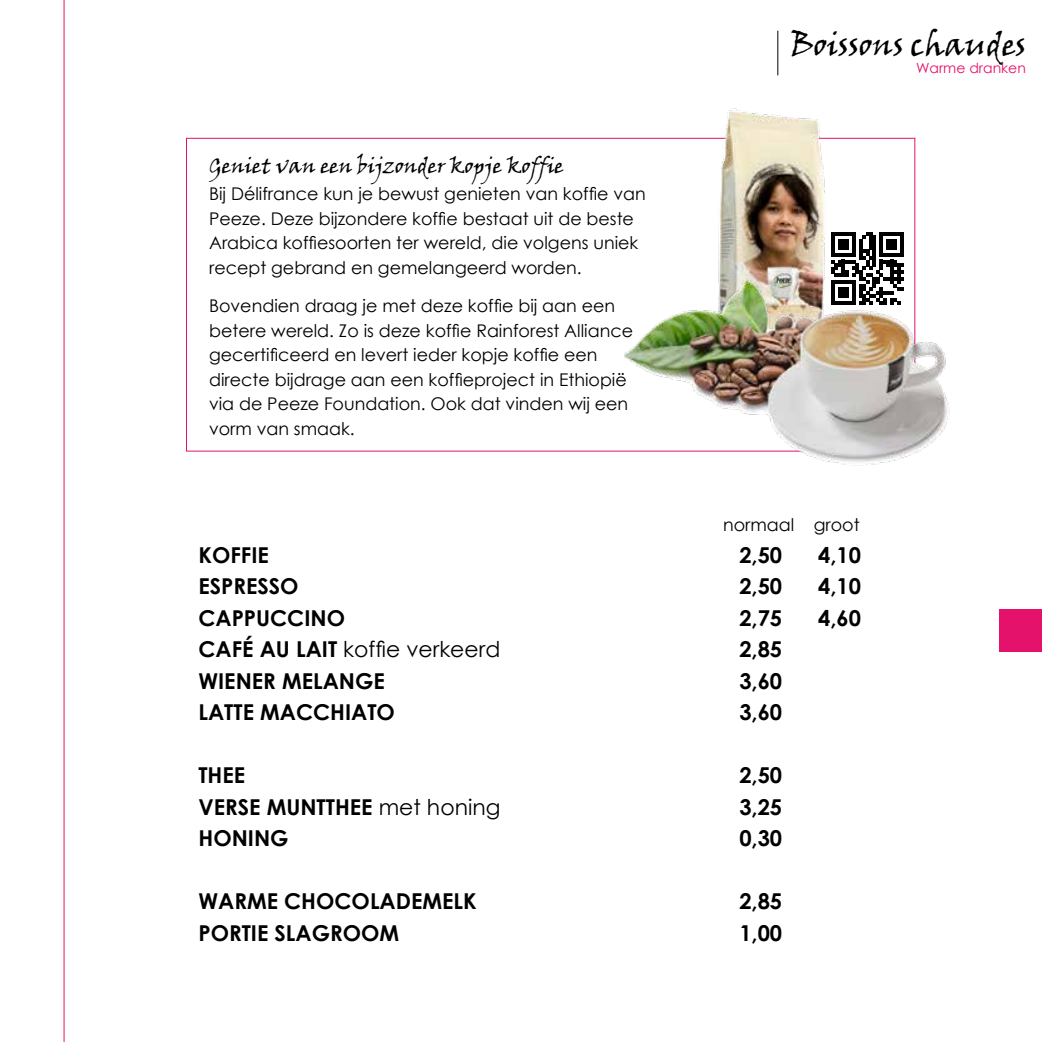
<style>
.page{position:relative;width:1042px;height:1042px;background:#fff}
.page>*{position:absolute;margin:0;border:0;box-sizing:border-box;transform-origin:0 0}
.t1{font:31.68px "Viner Hand ITC";color:#000}
.t2{font:700 21.88px "Century Gothic";color:#000}
.t3{font:21.88px "Century Gothic";color:#000}
.t4{font:21px "Viner Hand ITC";color:#000}
.t5{font:17.5px/24.5px "Century Gothic";color:#000}
.t6{font:14px "Century Gothic";color:#e5126b}
.s1{font-weight:700}
.s2{font-weight:400}
</style>
<div class="page">
<hr style="left:777px;top:31px;width:1px;height:44px;background:#000">
<svg style="left:63px;top:0;width:1px;height:1042px"></svg>
<div style="left:1000px;top:609px;width:42px;height:42px;background:#e5126b"></div>
<img style="left:702px;top:108px;width:158px;height:165px">
<img style="left:604px;top:273px;width:346px;height:193px">
<svg style="left:831px;top:232px;width:73px;height:73px"></svg>
<p class="t4" style="left:209px;top:153px;width:356px">Geniet van een bijzonder kopje koffie</p>
<p class="t5" style="left:209px;top:181px;width:438px">Bij Délifrance kun je bewust genieten van koffie van Peeze. Deze bijzondere koffie bestaat uit de beste Arabica koffiesoorten ter wereld, die volgens uniek recept gebrand en gemelangeerd worden.</p>
<p class="t5" style="left:209px;top:293px;width:425px">Bovendien draag je met deze koffie bij aan een betere wereld. Zo is deze koffie Rainforest Alliance gecertificeerd en levert ieder kopje koffie een directe bijdrage aan een koffieproject in Ethiopië via de Peeze Foundation. Ook dat vinden wij een vorm van smaak.</p>
<h1 class="t1" style="left:790px;top:25px;width:238px">Boissons chaudes</h1>
<p class="t6" style="left:916px;top:58px;width:111px">Warme dranken</p>
<p class="t5" style="left:723px;top:512px;width:138px">normaal groot</p>
<p class="t2" style="left:198px;top:538px;width:72px">KOFFIE</p>
<p class="t2" style="left:739px;top:538px;width:44px">2,50</p>
<p class="t2" style="left:818px;top:538px;width:44px">4,10</p>
<p class="t2" style="left:198px;top:569px;width:102px">ESPRESSO</p>
<p class="t2" style="left:739px;top:569px;width:44px">2,50</p>
<p class="t2" style="left:818px;top:569px;width:44px">4,10</p>
<p class="t2" style="left:198px;top:601px;width:148px">CAPPUCCINO</p>
<p class="t2" style="left:739px;top:601px;width:44px">2,75</p>
<p class="t2" style="left:818px;top:601px;width:44px">4,60</p>
<p class="t3" style="left:198px;top:634px;width:303px"><span class="s1">CAFÉ AU LAIT</span> koffie verkeerd</p>
<p class="t2" style="left:739px;top:632px;width:44px">2,85</p>
<p class="t2" style="left:198px;top:664px;width:188px">WIENER MELANGE</p>
<p class="t2" style="left:739px;top:664px;width:44px">3,60</p>
<p class="t2" style="left:198px;top:695px;width:198px">LATTE MACCHIATO</p>
<p class="t2" style="left:739px;top:695px;width:44px">3,60</p>
<p class="t2" style="left:198px;top:758px;width:48px">THEE</p>
<p class="t2" style="left:739px;top:758px;width:44px">2,50</p>
<p class="t2" style="left:198px;top:790px;width:303px">VERSE MUNTTHEE <span class="s2">met honing</span></p>
<p class="t2" style="left:739px;top:790px;width:44px">3,25</p>
<p class="t2" style="left:198px;top:821px;width:92px">HONING</p>
<p class="t2" style="left:739px;top:821px;width:44px">0,30</p>
<p class="t2" style="left:198px;top:884px;width:280px">WARME CHOCOLADEMELK</p>
<p class="t2" style="left:739px;top:884px;width:44px">2,85</p>
<p class="t2" style="left:198px;top:916px;width:202px">PORTIE SLAGROOM</p>
<p class="t2" style="left:739px;top:916px;width:44px">1,00</p>
</div>
